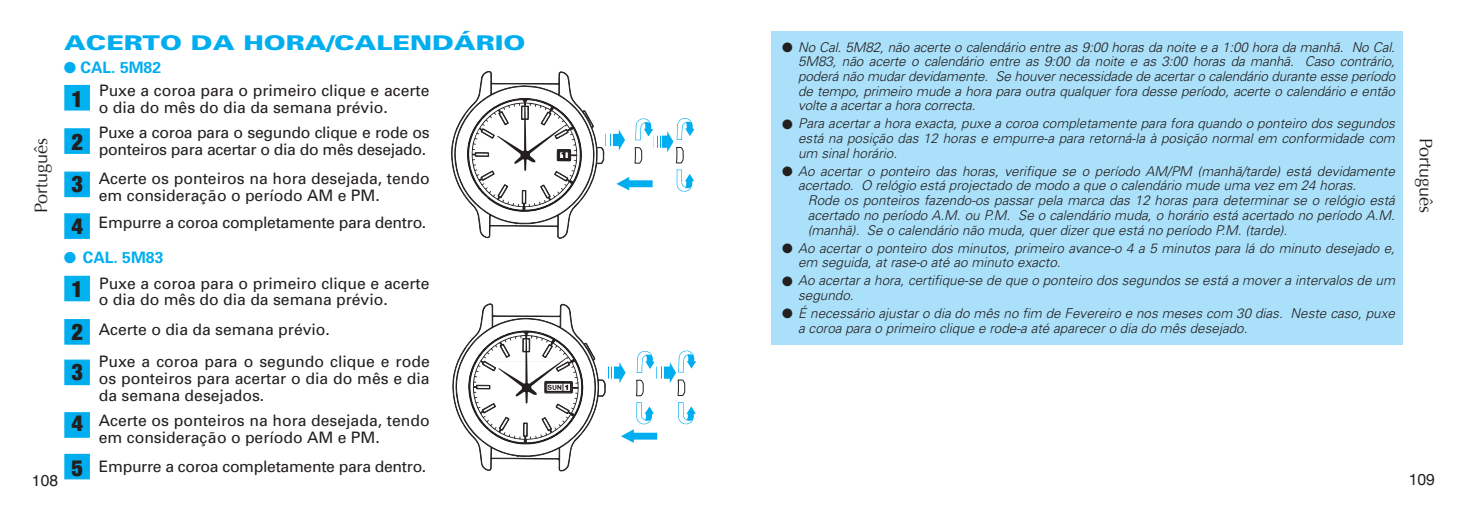
<style>
.page{position:relative;width:1467px;height:511px;background:#fff}
.page>*{position:absolute;margin:0;border:0;box-sizing:border-box;transform-origin:0 0}
.t1{font:900 condensed 22.5px "Helvetica Neue";color:#231f20}
.t2{font:900 20.25px "Univers";color:#00aeef;scale:1.3 1}
.t3{font:18px "Optima";color:#231f20}
.t4{font:15.75px/16.9px "Univers";color:#231f20}
.t5{font:15.75px/16.9px "Univers";letter-spacing:-.02em;color:#231f20;text-align:right}
.t6{font:700 15.75px "Univers";color:#00aeef}
.t7{font:15.75px "Helvetica";color:#231f20}
.t8{font:15.75px "Helvetica Neue";color:#231f20}
.t9{font:italic 300 13.5px/14.6px "Univers";color:#231f20}
.s1{font-family:"Helvetica Neue";font-weight:900;font-stretch:condensed;font-size:22.5px}
</style>
<div class="page">
<svg style="left:452px;top:71px;width:242px;height:167px"></svg>
<svg style="left:453px;top:303px;width:242px;height:167px"></svg>
<div style="left:64px;top:85px;width:26px;height:25px;background:#00b3ef;border:1px solid #00aeef"></div>
<div style="left:64px;top:128px;width:26px;height:26px;background:#00aeef;border:1px solid #00aeef"></div>
<div style="left:64px;top:171px;width:26px;height:26px;background:#00aeef;border:1px solid #00aeef"></div>
<div style="left:64px;top:213px;width:26px;height:26px;background:#00aeef;border:1px solid #00aeef"></div>
<div style="left:64px;top:275px;width:26px;height:26px;background:#00b3ef;border:1px solid #00aeef"></div>
<div style="left:64px;top:359px;width:26px;height:26px;background:#00aeef;border:1px solid #00aeef"></div>
<div style="left:64px;top:319px;width:26px;height:25px;background:#00aeef;border:1px solid #00aeef"></div>
<div style="left:64px;top:412px;width:26px;height:25px;background:#00aeef;border:1px solid #00aeef"></div>
<div style="left:64px;top:453px;width:26px;height:26px;background:#00aeef;border:1px solid #00aeef"></div>
<div style="left:772px;top:32px;width:631px;height:312px;background:#aae0f9"></div>
<h2 class="t2" style="left:64px;top:30px;width:357px">ACERTO DA HORA/CALENDÁRIO</h2>
<p class="t6" style="left:64px;top:58px;width:99px">● CAL. 5M82</p>
<p class="t9" style="left:798px;top:40px;width:599px;text-align:justify;text-indent:-16px">● No Cal. 5M82, não acerte o calendário entre as 9:00 horas da noite e a 1:00 hora da manhã. No Cal.<br>5M83, não acerte o calendário entre as 9:00 da noite e as 3:00 horas da manhã. Caso contrário, poderá não mudar devidamente. Se houver necessidade de acertar o calendário durante esse período de tempo, primeiro mude a hora para outra qualquer fora desse período, acerte o calendário e então volte a acertar a hora correcta.</p>
<p class="t9" style="left:798px;top:116px;width:598px;text-align:justify;text-indent:-16px">● Para acertar a hora exacta, puxe a coroa completamente para fora quando o ponteiro dos segundos está na posição das 12 horas e empurre-a para retorná-la à posição normal em conformidade com um sinal horário.</p>
<p class="t9" style="left:798px;top:163px;width:598px;text-indent:-16px">● Ao acertar o ponteiro das horas, verifique se o período AM/PM (manhã/tarde) está devidamente acertado. O relógio está projectado de modo a que o calendário mude uma vez em 24 horas.</p>
<p class="t9" style="left:808px;top:193px;width:589px;text-align:justify">Rode os ponteiros fazendo-os passar pela marca das 12 horas para determinar se o relógio está acertado no período A.M. ou P.M. Se o calendário muda, o horário está acertado no período A.M. (manhã). Se o calendário não muda, quer dizer que está no período P.M. (tarde).</p>
<p class="t9" style="left:798px;top:240px;width:598px;text-indent:-16px">● Ao acertar o ponteiro dos minutos, primeiro avance-o 4 a 5 minutos para lá do minuto desejado e, em seguida, at rase-o até ao minuto exacto.</p>
<p class="t9" style="left:798px;top:273px;width:598px;text-indent:-16px">● Ao acertar a hora, certifique-se de que o ponteiro dos segundos se está a mover a intervalos de um segundo.</p>
<p class="t9" style="left:798px;top:305px;width:598px;text-indent:-16px">● É necessário ajustar o dia do mês no fim de Fevereiro e nos meses com 30 dias. Neste caso, puxe a coroa para o primeiro clique e rode-a até aparecer o dia do mês desejado.</p>
<p class="t4" style="left:99px;top:82px;width:332px">Puxe a coroa para o primeiro clique e acerte o dia do mês do dia da semana prévio.</p>
<h1 class="t1" style="left:71px;top:85px;width:13px">1</h1>
<p class="t5" style="left:71px;top:124px;width:360px">Puxe a coroa para o segundo clique e rode os<br><sup>2</sup> ponteiros para acertar o dia do mês desejado.</p>
<h1 class="t1" style="left:71px;top:170px;width:13px">3</h1>
<p class="t5" style="left:99px;top:213px;width:329px">Empurre a coroa completamente para dentro.</p>
<h3 class="t3" style="left:31px;top:213px;width:77px;rotate:-90deg">Português</h3>
<h3 class="t3" style="left:1436px;top:138px;width:77px;rotate:90deg">Português</h3>
<p class="t4" style="left:99px;top:170px;width:332px">Acerte os ponteiros na hora desejada, tendo em consideração o período AM e PM.</p>
<h1 class="t1" style="left:71px;top:212px;width:13px">4</h1>
<p class="t6" style="left:64px;top:247px;width:101px">● CAL. 5M83</p>
<p class="t4" style="left:99px;top:274px;width:332px">Puxe a coroa para o primeiro clique e acerte o dia do mês do dia da semana prévio.</p>
<h1 class="t1" style="left:71px;top:275px;width:13px">1</h1>
<p class="t4" style="left:99px;top:320px;width:233px">Acerte o dia da semana prévio.</p>
<h1 class="t1" style="left:71px;top:318px;width:13px">2</h1>
<h1 class="t1" style="left:71px;top:358px;width:13px">3</h1>
<p class="t4" style="left:99px;top:352px;width:332px;text-align:justify">Puxe a coroa para o segundo clique e rode os ponteiros para acertar o dia do mês e dia da semana desejados.</p>
<p class="t4" style="left:99px;top:411px;width:332px">Acerte os ponteiros na hora desejada, tendo em consideração o período AM e PM.</p>
<h1 class="t1" style="left:71px;top:409px;width:13px">4</h1>
<p class="t5" style="left:71px;top:457px;width:356px"><span class="s1">5</span> Empurre a coroa completamente para dentro.</p>
<p class="t7" style="left:32px;top:467px;width:28px">108</p>
<p class="t8" style="left:1409px;top:469px;width:28px">109</p>
</div>
